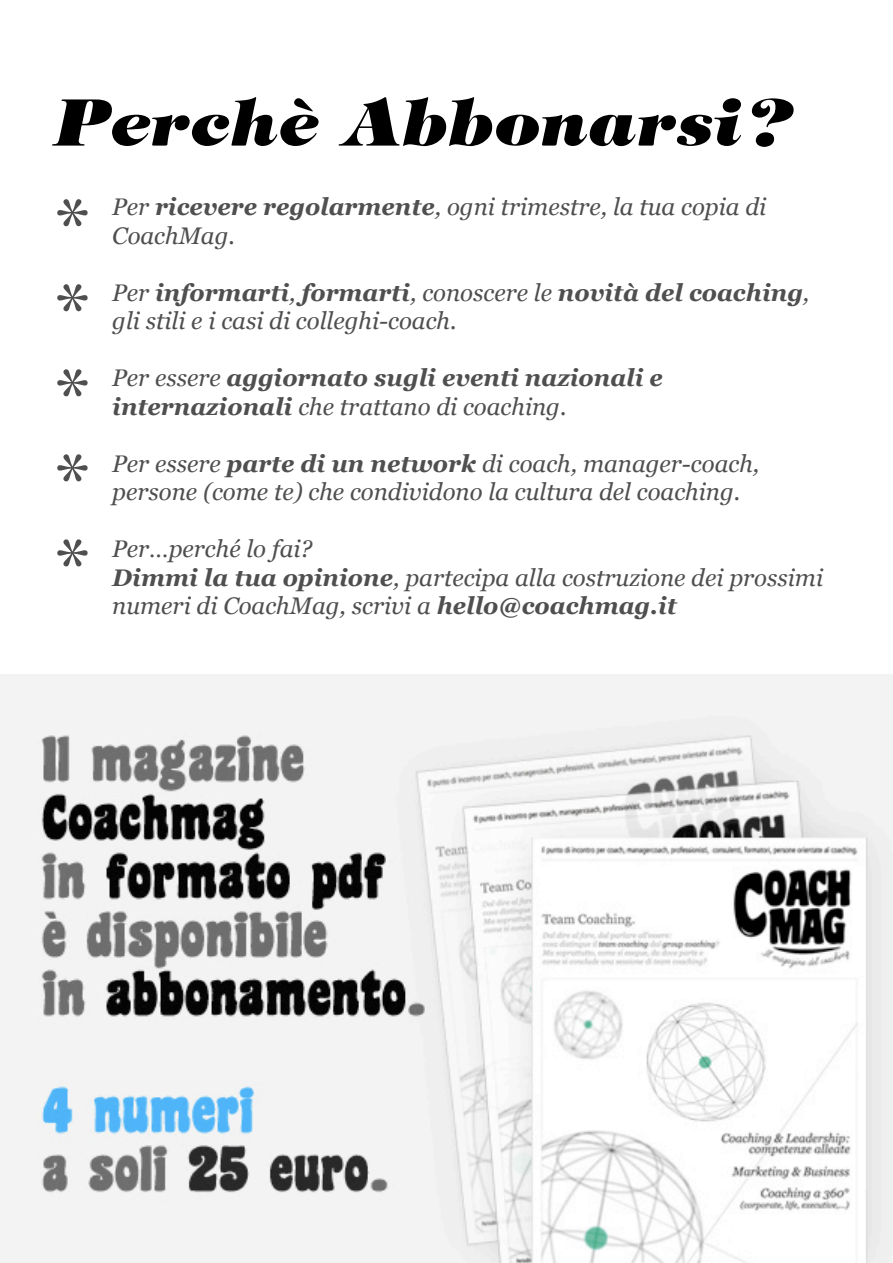
<style>
.page{position:relative;width:893px;height:1263px;background:#fff}
.page>*{position:absolute;margin:0;border:0;box-sizing:border-box;transform-origin:0 0}
.t1{font:78px "Georgia";color:#504f4f}
.t2{font:italic 800 64.5px "Halverson";color:#000}
.t3{font:italic 24px/28.5px "Georgia";color:#504f4f}
.t4{font:italic 700 24px/28.5px "Georgia";color:#504f4f}
.s1{font-weight:700;color:#505050}
.s2{font-weight:700}
.s3{font-weight:400}
</style>
<div class="page">
<img style="left:0;top:674px;width:892px;height:589px">
<p class="t2" style="left:54px;top:82px;width:742px">Perchè Abbonarsi?</p>
<p class="t1" style="left:54px;top:180px;width:38px">*</p>
<p class="t1" style="left:54px;top:266px;width:38px">*</p>
<p class="t1" style="left:54px;top:351px;width:38px">*</p>
<p class="t1" style="left:54px;top:436px;width:38px">*</p>
<p class="t1" style="left:54px;top:521px;width:38px">*</p>
<p class="t3" style="left:112px;top:193px;width:656px">Per <span class="s1">ricevere regolarmente</span>, ogni trimestre, la tua copia di<br>CoachMag.</p>
<p class="t3" style="left:112px;top:278px;width:699px">Per <span class="s2">informarti</span>, <span class="s2">formarti</span>, conoscere le <span class="s2">novità del coaching</span>, gli stili e i casi di colleghi-coach.</p>
<p class="t4" style="left:112px;top:364px;width:552px"><span class="s3">Per essere</span> aggiornato sugli eventi nazionali e internazionali <span class="s3">che trattano di coaching.</span></p>
<p class="t3" style="left:112px;top:449px;width:649px">Per essere <span class="s2">parte di un network</span> di coach, manager-coach, persone (come te) che condividono la cultura del coaching.</p>
<p class="t3" style="left:112px;top:535px;width:201px">Per…perché lo fai?</p>
<p class="t3" style="left:112px;top:563px;width:712px"><span class="s2">Dimmi la tua opinione</span>, partecipa alla costruzione dei prossimi numeri di CoachMag, scrivi a <span class="s2">hello@coachmag.it</span></p>
</div>
